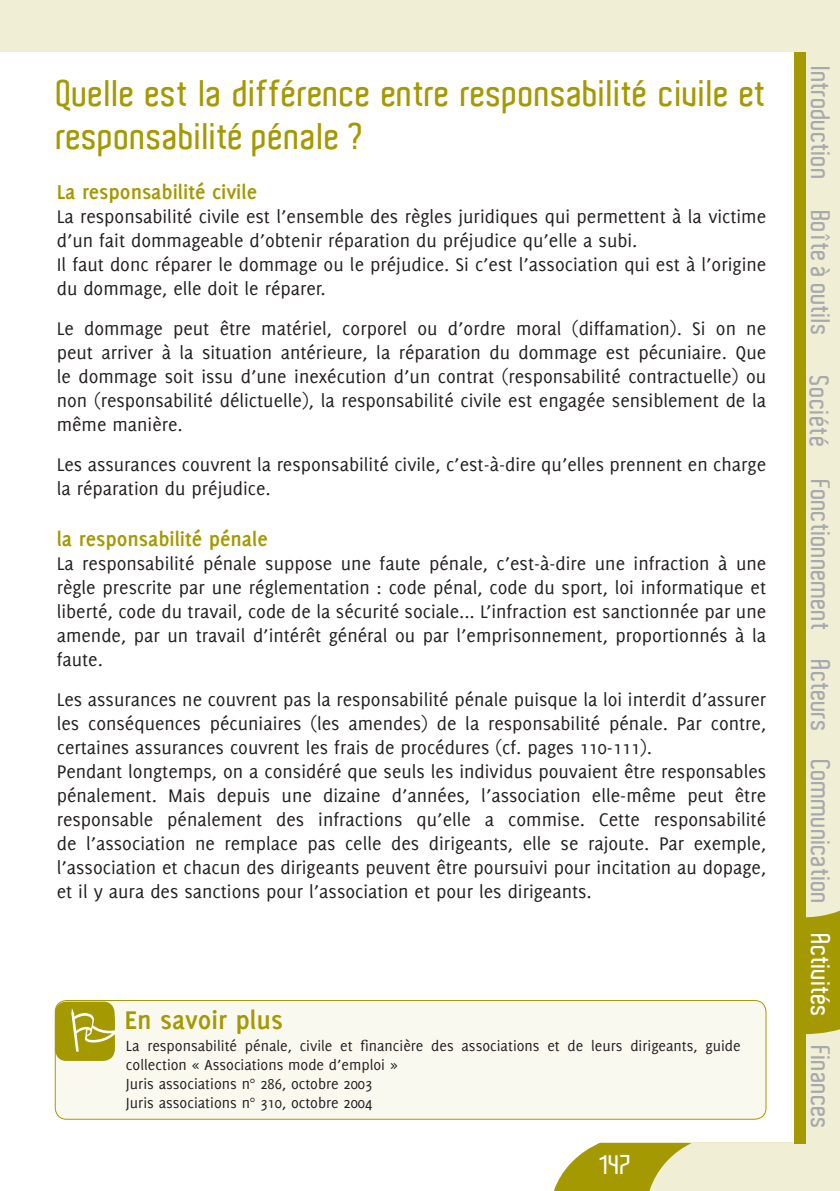
<style>
.page{position:relative;width:840px;height:1191px;background:#fff}
.page>*{position:absolute;margin:0;border:0;box-sizing:border-box;transform-origin:0 0}
.t1{font:600 36px/43.2px "Aldo";letter-spacing:.01em;color:#a49901}
.t2{font:700 28px "Delicious";color:#a49901}
.t3{font:600 26px "Aldo";color:#a8a9ad}
.t4{font:600 26px "Aldo";color:#fff}
.t5{font:700 22px "Delicious";color:#a49901}
.t6{font:20px/24px "Delicious";color:#231f20}
.t7{font:16px/19.2px "Delicious";color:#231f20}
</style>
<div class="page">
<div style="left:0;top:0;width:839px;height:52px;background:#f0eed4"></div>
<svg style="left:548px;top:52px;width:291px;height:1139px"></svg>
<div style="left:794px;top:52px;width:11px;height:1091px;background:#a49901"></div>
<div style="left:55px;top:1000px;width:710px;height:119px;background:#faf9f0;border-radius:11px"></div>
<div style="left:55px;top:1000px;width:710px;height:119px;border:1px solid #a49901;border-radius:11px"></div>
<div style="left:55px;top:1001px;width:60px;height:60px;background:#a49901;border-radius:11px"></div>
<svg style="left:71px;top:1008px;width:48px;height:43px"></svg>
<h1 class="t1" style="left:57px;top:71px;width:710px">Quelle est la différence entre responsabilité civile et responsabilité pénale ?</h1>
<p class="t5" style="left:57px;top:179px;width:202px">La responsabilité civile</p>
<p class="t6" style="left:57px;top:204px;width:710px">La responsabilité civile est l’ensemble des règles juridiques qui permettent à la victime d’un fait dommageable d’obtenir réparation du préjudice qu’elle a subi.<br>Il faut donc réparer le dommage ou le préjudice. Si c’est l’association qui est à l’origine du dommage, elle doit le réparer.</p>
<p class="t6" style="left:57px;top:316px;width:710px;text-align:justify">Le dommage peut être matériel, corporel ou d’ordre moral (diffamation). Si on ne peut arriver à la situation antérieure, la réparation du dommage est pécuniaire. Que le dommage soit issu d’une inexécution d’un contrat (responsabilité contractuelle) ou non (responsabilité délictuelle), la responsabilité civile est engagée sensiblement de la même manière.</p>
<p class="t6" style="left:57px;top:452px;width:710px">Les assurances couvrent la responsabilité civile, c’est-à-dire qu’elles prennent en charge la réparation du préjudice.</p>
<p class="t5" style="left:57px;top:526px;width:212px">la responsabilité pénale</p>
<p class="t6" style="left:57px;top:551px;width:710px;text-align:justify">La responsabilité pénale suppose une faute pénale, c’est-à-dire une infraction à une règle prescrite par une réglementation : code pénal, code du sport, loi informatique et liberté, code du travail, code de la sécurité sociale... L’infraction est sanctionnée par une amende, par un travail d’intérêt général ou par l’emprisonnement, proportionnés à la faute.</p>
<p class="t6" style="left:57px;top:687px;width:710px">Les assurances ne couvrent pas la responsabilité pénale puisque la loi interdit d’assurer les conséquences pécuniaires (les amendes) de la responsabilité pénale. Par contre, certaines assurances couvrent les frais de procédures (cf. pages 110-111).<br>Pendant longtemps, on a considéré que seuls les individus pouvaient être responsables pénalement. Mais depuis une dizaine d’années, l’association elle-même peut être responsable pénalement des infractions qu’elle a commise. Cette responsabilité de l’association ne remplace pas celle des dirigeants, elle se rajoute. Par exemple, l’association et chacun des dirigeants peuvent être poursuivi pour incitation au dopage, et il y aura des sanctions pour l’association et pour les dirigeants.</p>
<h2 class="t2" style="left:124px;top:1004px;width:160px">En savoir plus</h2>
<p class="t7" style="left:126px;top:1035px;width:615px">La responsabilité pénale, civile et financière des associations et de leurs dirigeants, guide collection « Associations mode d’emploi »<br>Juris associations n° 286, octobre 2003<br>Juris associations n° 310, octobre 2004</p>
<h3 class="t4" style="left:599px;top:1150px;width:33px">147</h3>
<h3 class="t3" style="left:834px;top:67px;width:114px;rotate:90deg">Introduction</h3>
<h3 class="t3" style="left:834px;top:211px;width:127px;rotate:90deg">Boîte à outils</h3>
<h3 class="t3" style="left:833px;top:376px;width:73px;rotate:90deg">Société</h3>
<h3 class="t3" style="left:834px;top:480px;width:152px;rotate:90deg">Fonctionnement</h3>
<h3 class="t3" style="left:834px;top:660px;width:73px;rotate:90deg">Acteurs</h3>
<h3 class="t3" style="left:834px;top:760px;width:146px;rotate:90deg">Communication</h3>
<h3 class="t4" style="left:834px;top:934px;width:84px;rotate:90deg">Activités</h3>
<h3 class="t3" style="left:834px;top:1046px;width:84px;rotate:90deg">Finances</h3>
</div>
